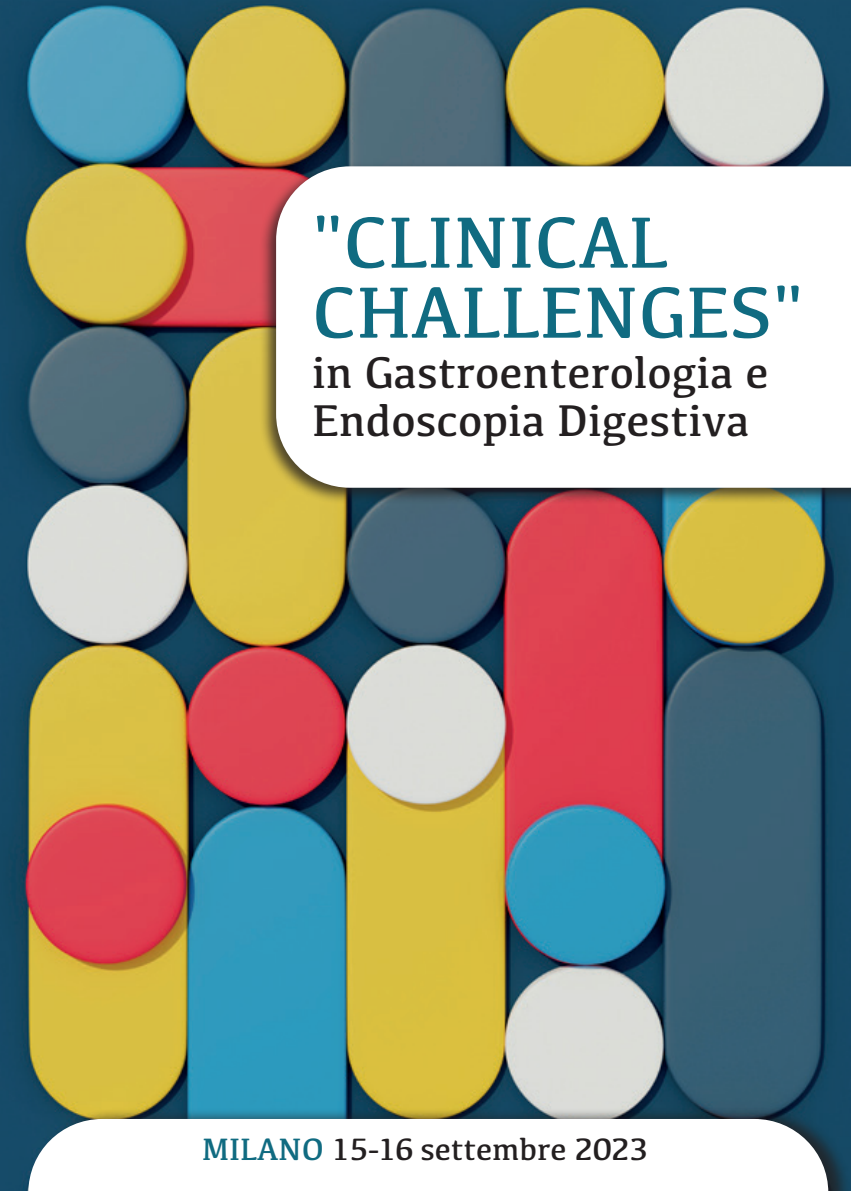
<style>
.page{position:relative;width:851px;height:1191px;background:#fff}
.page>*{position:absolute;margin:0;border:0;box-sizing:border-box;transform-origin:0 0}
.t1{font:75px/70px "Kefa";color:#106b81}
.t2{font:46px/48px "Kefa";color:#231f20}
.t3{font:32px "Kefa";color:#231f20}
.s1{color:#106b81}
</style>
<div class="page">
<img style="left:0;top:0;width:850px;height:1191px">
<div style="left:29px;top:1108px;width:821px;height:83px;background:#231f20;opacity:.75"></div>
<svg style="left:28px;top:1119px;width:800px;height:72px"></svg>
<div style="left:259px;top:162px;width:591px;height:342px;background:#231f20;opacity:.75"></div>
<svg style="left:276px;top:166px;width:574px;height:322px"></svg>
<h1 class="t1" style="left:312px;top:205px;width:493px">"CLINICAL<br>CHALLENGES"</h1>
<p class="t2" style="left:312px;top:347px;width:458px">in Gastroenterologia e<br>Endoscopia Digestiva</p>
<p class="t3" style="left:202px;top:1129px;width:448px"><span class="s1">MILANO</span> 15-16 settembre 2023</p>
</div>
